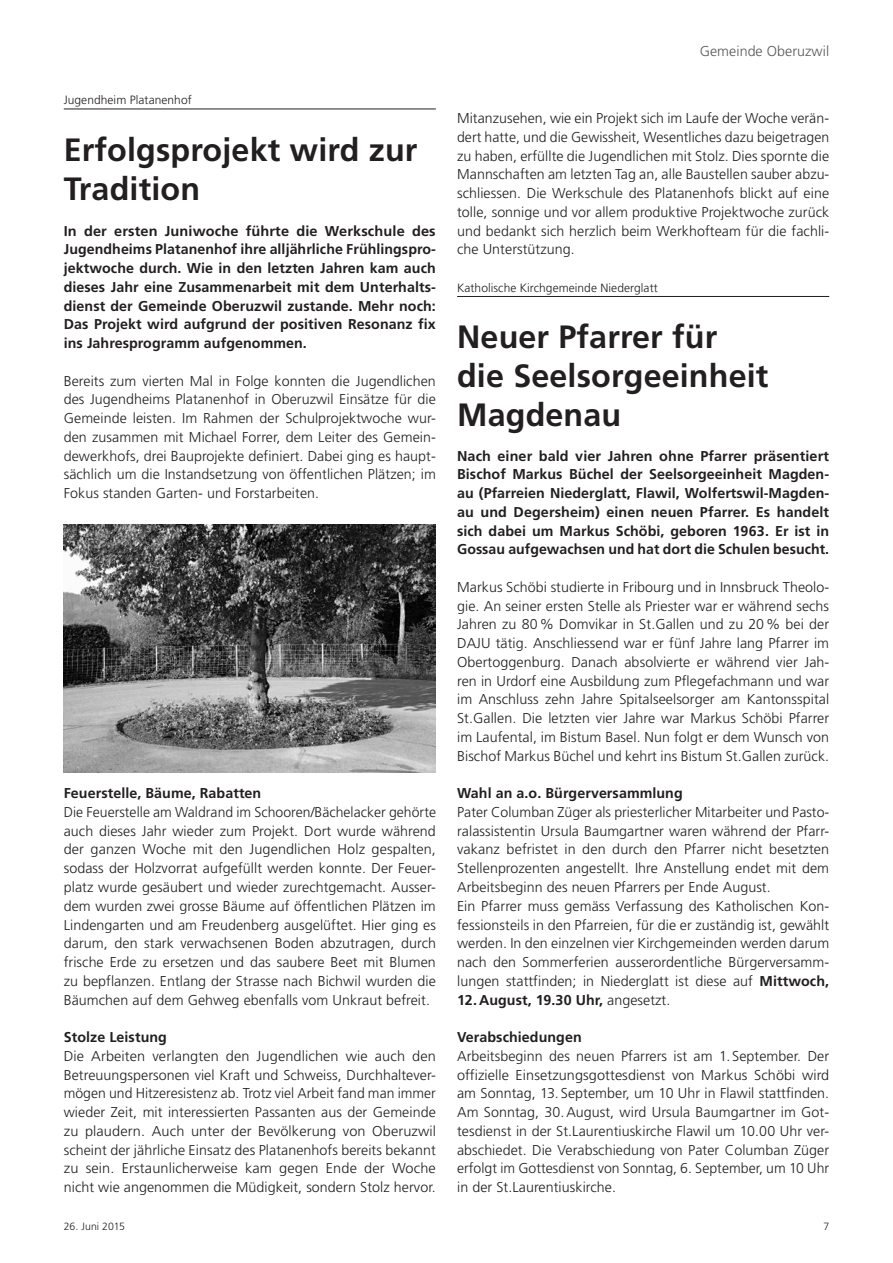
<style>
.page{position:relative;width:893px;height:1263px;background:#fff}
.page>*{position:absolute;margin:0;border:0;box-sizing:border-box;transform-origin:0 0}
.t1{font:700 32.25px/39px "Frutiger LT Std";letter-spacing:.005em;color:#231f20}
.t2{font:300 14.25px/18.8px "Frutiger LT Std";letter-spacing:.005em;color:#231f20;text-align:justify}
.t3{font:700 14.25px/18.8px "Frutiger LT Std";letter-spacing:.005em;color:#231f20;text-align:justify}
.t4{font:300 14.25px "Frutiger LT Std";letter-spacing:.005em;color:#57585a}
.t5{font:300 12px "Frutiger LT Std";letter-spacing:.005em;color:#231f20}
.t6{font:300 10.5px "Frutiger LT Std";color:#231f20}
.s1{font-weight:700}
</style>
<div class="page">
<img style="left:64px;top:524px;width:372px;height:248px">
<hr style="left:64px;top:109px;width:372px;height:1px;background:#231f20">
<hr style="left:457px;top:296px;width:372px;height:1px;background:#231f20">
<p class="t5" style="left:64px;top:93px;width:129px">Jugendheim Platanenhof</p>
<h1 class="t1" style="left:64px;top:130px;width:355px">Erfolgsprojekt wird zur<br>Tradition</h1>
<p class="t3" style="left:64px;top:221px;width:374px">In der ersten Juniwoche führte die Werkschule des Jugendheims Platanenhof ihre alljährliche Frühlingspro&shy;jektwoche durch. Wie in den letzten Jahren kam auch dieses Jahr eine Zusammenarbeit mit dem Unterhalts&shy;dienst der Gemeinde Oberuzwil zustande. Mehr noch:<br>Das Projekt wird aufgrund der positiven Resonanz fix ins Jahresprogramm aufgenommen.</p>
<p class="t2" style="left:64px;top:372px;width:374px">Bereits zum vierten Mal in Folge konnten die Jugendlichen des Jugendheims Platanenhof in Oberuzwil Einsätze für die Gemeinde leisten. Im Rahmen der Schulprojektwoche wur&shy;den zusammen mit Michael Forrer, dem Leiter des Gemein&shy;dewerkhofs, drei Bauprojekte definiert. Dabei ging es haupt&shy;sächlich um die Instandsetzung von öffentlichen Plätzen; im Fokus standen Garten- und Forstarbeiten.</p>
<p class="t3" style="left:64px;top:784px;width:199px">Feuerstelle, Bäume, Rabatten</p>
<p class="t2" style="left:64px;top:803px;width:374px">Die Feuerstelle am Waldrand im Schooren/Bächelacker gehörte auch dieses Jahr wieder zum Projekt. Dort wurde während der ganzen Woche mit den Jugendlichen Holz gespalten, sodass der Holzvorrat aufgefüllt werden konnte. Der Feuer&shy;platz wurde gesäubert und wieder zurechtgemacht. Ausser&shy;dem wurden zwei grosse Bäume auf öffentlichen Plätzen im Lindengarten und am Freudenberg ausgelüftet. Hier ging es darum, den stark verwachsenen Boden abzutragen, durch frische Erde zu ersetzen und das saubere Beet mit Blumen zu bepflanzen. Entlang der Strasse nach Bichwil wurden die Bäumchen auf dem Gehweg ebenfalls vom Unkraut befreit.</p>
<p class="t3" style="left:64px;top:1028px;width:105px">Stolze Leistung</p>
<p class="t2" style="left:64px;top:1047px;width:374px">Die Arbeiten verlangten den Jugendlichen wie auch den Betreuungspersonen viel Kraft und Schweiss, Durchhaltever&shy;mögen und Hitzeresistenz ab. Trotz viel Arbeit fand man immer wieder Zeit, mit interessierten Passanten aus der Gemeinde zu plaudern. Auch unter der Bevölkerung von Oberuzwil scheint der jährliche Einsatz des Platanenhofs bereits bekannt zu sein. Erstaunlicherweise kam gegen Ende der Woche nicht wie angenommen die Müdigkeit, sondern Stolz hervor.</p>
<p class="t4" style="left:700px;top:43px;width:131px">Gemeinde Oberuzwil</p>
<p class="t2" style="left:457px;top:109px;width:374px">Mitanzusehen, wie ein Projekt sich im Laufe der Woche verän&shy;dert hatte, und die Gewissheit, Wesentliches dazu beigetragen zu haben, erfüllte die Jugendlichen mit Stolz. Dies spornte die Mannschaften am letzten Tag an, alle Baustellen sauber abzu&shy;schliessen. Die Werkschule des Platanenhofs blickt auf eine tolle, sonnige und vor allem produktive Projektwoche zurück und bedankt sich herzlich beim Werkhofteam für die fachli&shy;che Unterstützung.</p>
<p class="t5" style="left:457px;top:281px;width:202px">Katholische Kirchgemeinde Niederglatt</p>
<h1 class="t1" style="left:457px;top:318px;width:313px">Neuer Pfarrer für die Seelsorgeeinheit<br>Magdenau</h1>
<p class="t3" style="left:457px;top:446px;width:374px">Nach einer bald vier Jahren ohne Pfarrer präsentiert Bischof Markus Büchel der Seelsorgeeinheit Magden&shy;au (Pfarreien Niederglatt, Flawil, Wolfertswil-Magden&shy;au und Degersheim) einen neuen Pfarrer. Es handelt sich dabei um Markus Schöbi, geboren 1963. Er ist in Gossau aufgewachsen und hat dort die Schulen besucht.</p>
<p class="t2" style="left:457px;top:578px;width:374px">Markus Schöbi studierte in Fribourg und in Innsbruck Theolo&shy;gie. An seiner ersten Stelle als Priester war er während sechs Jahren zu 80% Domvikar in St.Gallen und zu 20% bei der DAJU tätig. Anschliessend war er fünf Jahre lang Pfarrer im Obertoggenburg. Danach absolvierte er während vier Jah&shy;ren in Urdorf eine Ausbildung zum Pflegefachmann und war im Anschluss zehn Jahre Spitalseelsorger am Kantonsspital St.Gallen. Die letzten vier Jahre war Markus Schöbi Pfarrer im Laufental, im Bistum Basel. Nun folgt er dem Wunsch von Bischof Markus Büchel und kehrt ins Bistum St.Gallen zurück.</p>
<p class="t3" style="left:457px;top:784px;width:227px">Wahl an a.o. Bürgerversammlung</p>
<p class="t2" style="left:457px;top:803px;width:374px;text-align:left">Pater Columban Züger als priesterlicher Mitarbeiter und Pasto&shy;ralassistentin Ursula Baumgartner waren während der Pfarr&shy;vakanz befristet in den durch den Pfarrer nicht besetzten Stellenprozenten angestellt. Ihre Anstellung endet mit dem Arbeitsbeginn des neuen Pfarrers per Ende August.<br>Ein Pfarrer muss gemäss Verfassung des Katholischen Kon&shy;fessionsteils in den Pfarreien, für die er zuständig ist, gewählt werden. In den einzelnen vier Kirchgemeinden werden darum nach den Sommerferien ausserordentliche Bürgerversamm&shy;lungen stattfinden; in Niederglatt ist diese auf <span class="s1">Mittwoch, 12.August, 19.30 Uhr,</span> angesetzt.</p>
<p class="t3" style="left:457px;top:1028px;width:126px">Verabschiedungen</p>
<p class="t2" style="left:457px;top:1047px;width:374px">Arbeitsbeginn des neuen Pfarrers ist am 1. September. Der offizielle Einsetzungsgottesdienst von Markus Schöbi wird am Sonntag, 13. September, um 10 Uhr in Flawil stattfinden.<br>Am Sonntag, 30.August, wird Ursula Baumgartner im Got&shy;tesdienst in der St.Laurentiuskirche Flawil um 10.00 Uhr ver&shy;abschiedet. Die Verabschiedung von Pater Columban Züger erfolgt im Gottesdienst von Sonntag, 6. September, um 10 Uhr in der St.Laurentiuskirche.</p>
<p class="t6" style="left:64px;top:1220px;width:63px">26. Juni 2015</p>
<p class="t6" style="left:823px;top:1220px;width:7px">7</p>
</div>
